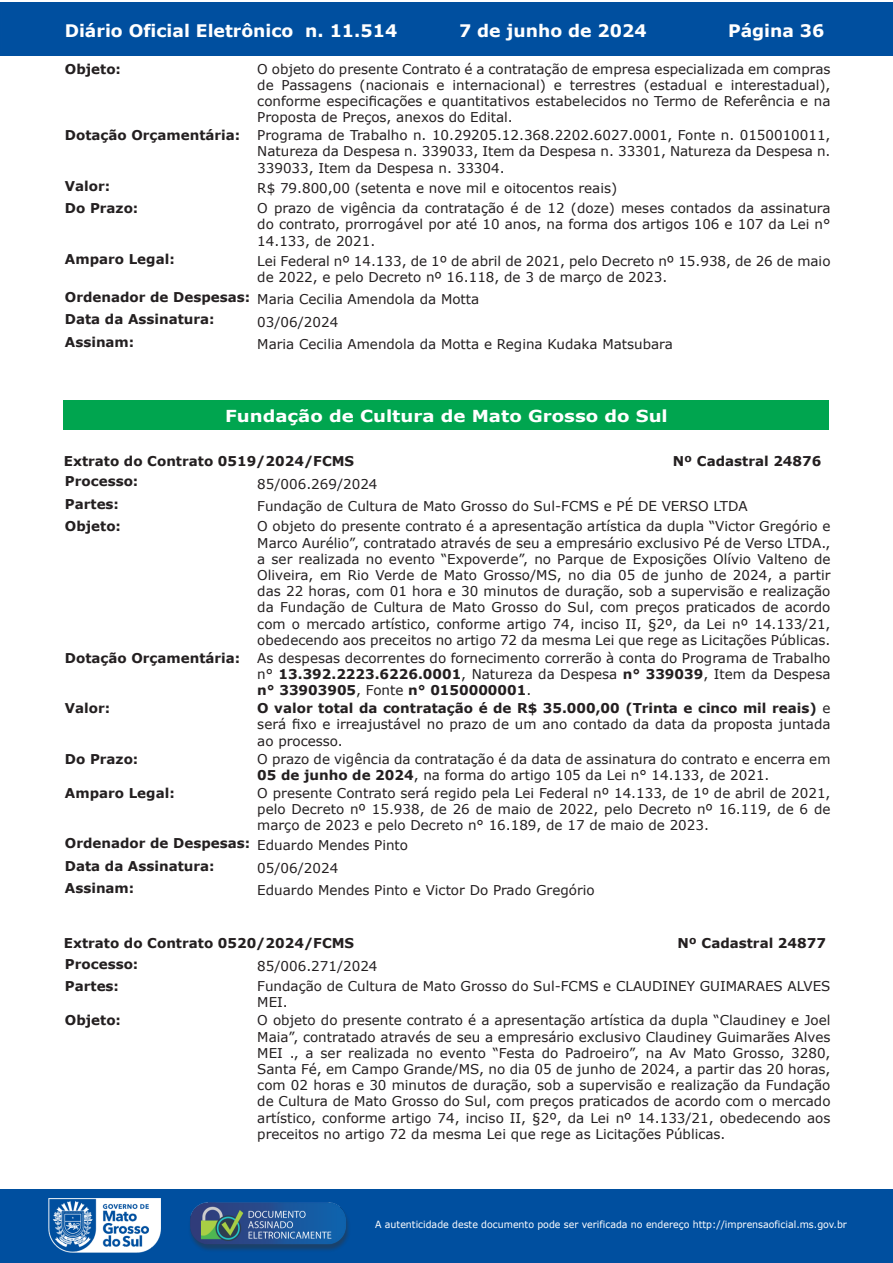
<style>
.page{position:relative;width:893px;height:1263px;background:#fff}
.page>*{position:absolute;margin:0;border:0;box-sizing:border-box;transform-origin:0 0}
.t1{font:700 17.25px "Verdana";color:#fff}
.t2{font:700 16.5px "Verdana";color:#fff;scale:1.1 1}
.t3{font:13.5px/16.2px "Verdana";color:#231f20;text-align:justify}
.t4{font:700 13.5px/20.2px "Verdana";color:#231f20}
.t5{font:9.9px "Verdana";color:#fff;scale:.95 1}
.s1{font-weight:400}
.s2{font-weight:700}
</style>
<div class="page">
<div style="left:0;top:2px;width:893px;height:53px;background:#004f9f"></div>
<div style="left:1px;top:1189px;width:892px;height:74px;background:#004f9f"></div>
<img style="left:49px;top:1198px;width:111px;height:54px">
<img style="left:185px;top:1201px;width:168px;height:54px">
<div style="left:64px;top:400px;width:765px;height:30px;background:#00a54f"></div>
<p class="t1" style="left:65px;top:18px;width:334px">Diário Oficial Eletrônico n. 11.514</p>
<p class="t1" style="left:459px;top:18px;width:189px">7 de junho de 2024</p>
<p class="t1" style="left:728px;top:18px;width:98px">Página 36</p>
<p class="t4" style="left:65px;top:58px;width:58px">Objeto:</p>
<p class="t3" style="left:257px;top:61px;width:575px">O objeto do presente Contrato é a contratação de empresa especializada em compras de Passagens (nacionais e internacional) e terrestres (estadual e interestadual), conforme especificações e quantitativos estabelecidos no Termo de Referência e na Proposta de Preços, anexos do Edital.</p>
<p class="t4" style="left:65px;top:125px;width:177px">Dotação Orçamentária:</p>
<p class="t3" style="left:257px;top:127px;width:575px">Programa de Trabalho n. 10.29205.12.368.2202.6027.0001, Fonte n. 0150010011, Natureza da Despesa n. 339033, Item da Despesa n. 33301, Natureza da Despesa n.<br>339033, Item da Despesa n. 33304.</p>
<p class="t4" style="left:65px;top:175px;width:47px">Valor:</p>
<p class="t3" style="left:257px;top:180px;width:361px">R$ 79.800,00 (setenta e nove mil e oitocentos reais)</p>
<p class="t4" style="left:65px;top:198px;width:75px">Do Prazo:</p>
<p class="t3" style="left:257px;top:200px;width:575px">O prazo de vigência da contratação é de 12 (doze) meses contados da assinatura do contrato, prorrogável por até 10 anos, na forma dos artigos 106 e 107 da Lei n° 14.133, de 2021.</p>
<p class="t4" style="left:65px;top:248px;width:111px">Amparo Legal:</p>
<p class="t3" style="left:257px;top:252px;width:575px">Lei Federal nº 14.133, de 1º de abril de 2021, pelo Decreto nº 15.938, de 26 de maio de 2022, e pelo Decreto nº 16.118, de 3 de março de 2023.</p>
<p class="t4" style="left:65px;top:289px;width:416px">Ordenador de Despesas: <span class="s1">Maria Cecilia Amendola da Motta<br></span>Data da Assinatura:</p>
<p class="t3" style="left:257px;top:313px;width:82px">03/06/2024</p>
<p class="t4" style="left:65px;top:331px;width:71px">Assinam:</p>
<p class="t3" style="left:257px;top:336px;width:417px">Maria Cecilia Amendola da Motta e Regina Kudaka Matsubara</p>
<p class="t2" style="left:225px;top:404px;width:404px">Fundação de Cultura de Mato Grosso do Sul</p>
<p class="t4" style="left:64px;top:451px;width:292px">Extrato do Contrato 0519/2024/FCMS</p>
<p class="t4" style="left:673px;top:451px;width:150px">Nº Cadastral 24876</p>
<p class="t4" style="left:65px;top:471px;width:75px">Processo:</p>
<p class="t3" style="left:257px;top:475px;width:122px">85/006.269/2024</p>
<p class="t4" style="left:65px;top:494px;width:56px">Partes:</p>
<p class="t3" style="left:257px;top:498px;width:492px">Fundação de Cultura de Mato Grosso do Sul-FCMS e PÉ DE VERSO LTDA</p>
<p class="t4" style="left:65px;top:516px;width:58px">Objeto:</p>
<p class="t3" style="left:257px;top:518px;width:575px">O objeto do presente contrato é a apresentação artística da dupla “Victor Gregório e Marco Aurélio”, contratado através de seu a empresário exclusivo Pé de Verso LTDA., a ser realizada no evento “Expoverde”, no Parque de Exposições Olívio Valteno de Oliveira, em Rio Verde de Mato Grosso/MS, no dia 05 de junho de 2024, a partir das 22 horas, com 01 hora e 30 minutos de duração, sob a supervisão e realização da Fundação de Cultura de Mato Grosso do Sul, com preços praticados de acordo com o mercado artístico, conforme artigo 74, inciso II, §2º, da Lei nº 14.133/21, obedecendo aos preceitos no artigo 72 da mesma Lei que rege as Licitações Públicas.</p>
<p class="t4" style="left:65px;top:647px;width:177px">Dotação Orçamentária:</p>
<p class="t3" style="left:257px;top:650px;width:575px">As despesas decorrentes do fornecimento correrão à conta do Programa de Trabalho n° <span class="s2">13.392.2223.6226.0001</span>, Natureza da Despesa <span class="s2">n° 339039</span>, Item da Despesa <span class="s2">n° 33903905</span>, Fonte <span class="s2">n° 0150000001</span>.</p>
<p class="t4" style="left:65px;top:698px;width:47px">Valor:</p>
<p class="t3" style="left:257px;top:700px;width:575px"><span class="s2">O valor total da contratação é de R$ 35.000,00 (Trinta e cinco mil reais)</span> e será fixo e irreajustável no prazo de um ano contado da data da proposta juntada ao processo.</p>
<p class="t4" style="left:65px;top:748px;width:75px">Do Prazo:</p>
<p class="t3" style="left:257px;top:750px;width:575px">O prazo de vigência da contratação é da data de assinatura do contrato e encerra em<br><span class="s2">05 de junho de 2024</span>, na forma do artigo 105 da Lei n° 14.133, de 2021.</p>
<p class="t4" style="left:65px;top:782px;width:111px">Amparo Legal:</p>
<p class="t3" style="left:257px;top:785px;width:575px">O presente Contrato será regido pela Lei Federal nº 14.133, de 1º de abril de 2021, pelo Decreto nº 15.938, de 26 de maio de 2022, pelo Decreto nº 16.119, de 6 de março de 2023 e pelo Decreto n° 16.189, de 17 de maio de 2023.</p>
<p class="t4" style="left:65px;top:832px;width:345px;line-height:22.5px">Ordenador de Despesas: <span class="s1">Eduardo Mendes Pinto<br></span>Data da Assinatura:</p>
<p class="t3" style="left:257px;top:860px;width:82px">05/06/2024</p>
<p class="t4" style="left:65px;top:878px;width:71px">Assinam:</p>
<p class="t3" style="left:257px;top:882px;width:339px">Eduardo Mendes Pinto e Victor Do Prado Gregório</p>
<p class="t4" style="left:64px;top:933px;width:292px">Extrato do Contrato 0520/2024/FCMS</p>
<p class="t4" style="left:677px;top:933px;width:150px">Nº Cadastral 24877</p>
<p class="t4" style="left:65px;top:953px;width:75px">Processo:</p>
<p class="t3" style="left:257px;top:958px;width:122px">85/006.271/2024</p>
<p class="t4" style="left:65px;top:976px;width:56px">Partes:</p>
<p class="t3" style="left:257px;top:978px;width:575px">Fundação de Cultura de Mato Grosso do Sul-FCMS e CLAUDINEY GUIMARAES ALVES<br>MEI.</p>
<p class="t4" style="left:65px;top:1010px;width:58px">Objeto:</p>
<p class="t3" style="left:257px;top:1012px;width:575px">O objeto do presente contrato é a apresentação artística da dupla “Claudiney e Joel Maia”, contratado através de seu a empresário exclusivo Claudiney Guimarães Alves MEI ., a ser realizada no evento “Festa do Padroeiro”, na Av Mato Grosso, 3280, Santa Fé, em Campo Grande/MS, no dia 05 de junho de 2024, a partir das 20 horas, com 02 horas e 30 minutos de duração, sob a supervisão e realização da Fundação de Cultura de Mato Grosso do Sul, com preços praticados de acordo com o mercado artístico, conforme artigo 74, inciso II, §2º, da Lei nº 14.133/21, obedecendo aos preceitos no artigo 72 da mesma Lei que rege as Licitações Públicas.</p>
<p class="t5" style="left:375px;top:1218px;width:498px">A autenticidade deste documento pode ser verificada no endereço http://imprensaoficial.ms.gov.br</p>
</div>
